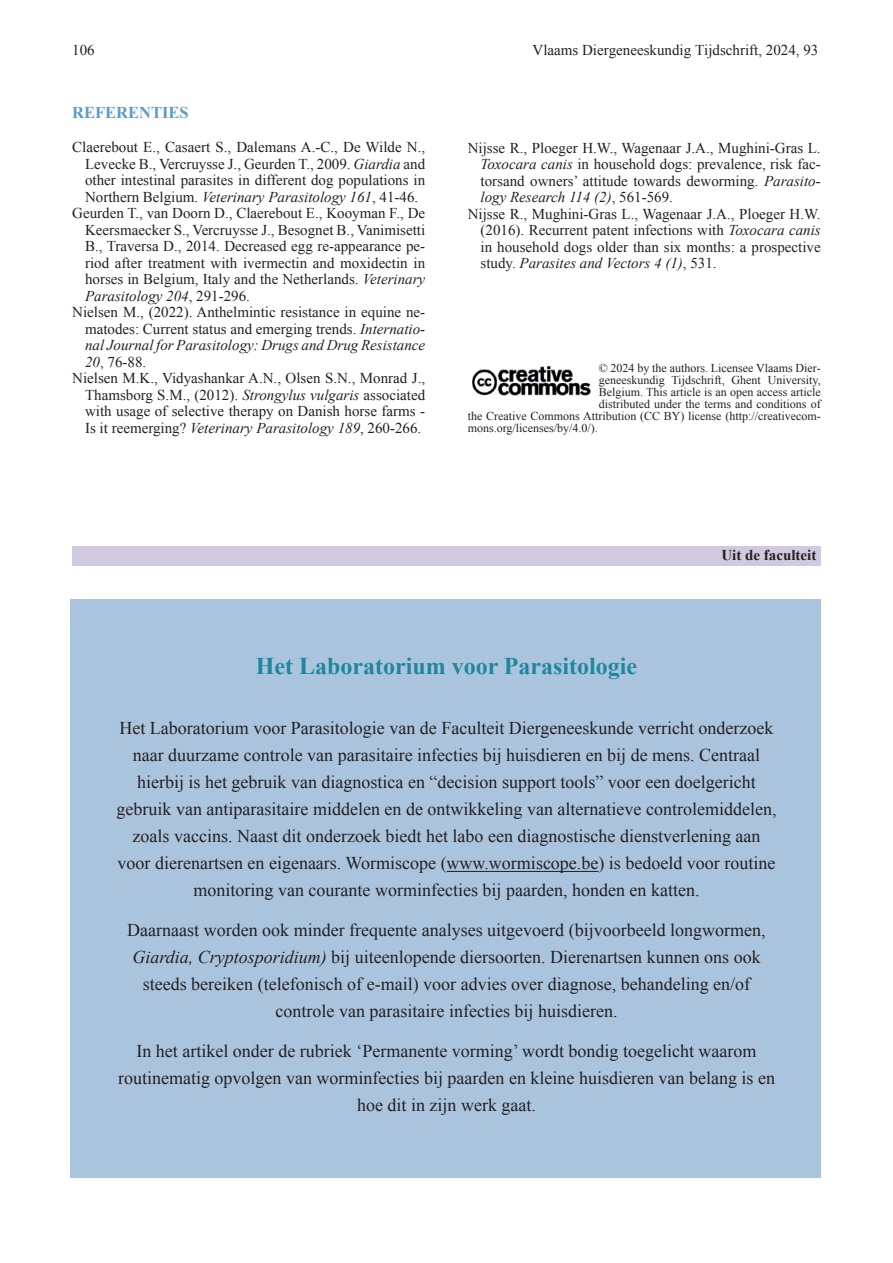
<style>
.page{position:relative;width:893px;height:1263px;background:#fff}
.page>*{position:absolute;margin:0;border:0;box-sizing:border-box;transform-origin:0 0}
.t1{font:700 24px "Times New Roman";color:#20869c}
.t2{font:18px/27px "Times New Roman";color:#231f20;text-align:center}
.t3{font:700 16.5px "Times New Roman";color:#5c9bc3}
.t4{font:15px/16.5px "Times New Roman";color:#231f20;text-align:justify}
.Normaal{font:700 15px "Times New Roman";color:#231f20}
.t5{font:12px "Times New Roman";color:#231f20}
.s1{font-style:italic}
</style>
<div class="page">
<img style="left:472px;top:366px;width:119px;height:30px">
<div style="left:71px;top:599px;width:750px;height:579px;background:#aac4dd"></div>
<hr style="left:447px;top:871px;width:151px;height:1px;background:#231f20">
<div style="left:72px;top:546px;width:749px;height:19px;background:#d1c9e0"></div>
<p class="t4" style="left:72px;top:42px;width:24px">106</p>
<p class="t4" style="left:533px;top:42px;width:287px">Vlaams Diergeneeskundig Tijdschrift, 2024, 93</p>
<p class="t3" style="left:72px;top:101px;width:118px">REFERENTIES</p>
<p class="t4" style="left:85px;top:139px;width:342px;text-indent:-13px">Claerebout E., Casaert S., Dalemans A.-C., De Wilde N., Levecke B., Vercruysse J., Geurden T., 2009. <span class="s1">Giardia</span> and other intestinal parasites in different dog populations in Northern Belgium. <span class="s1">Veterinary Parasitology 161</span>, 41-46.</p>
<p class="t4" style="left:85px;top:205px;width:342px;text-indent:-13px">Geurden T., van Doorn D., Claerebout E., Kooyman F., De Keersmaecker S., Vercruysse J., Besognet B., Vanimisetti B., Traversa D., 2014. Decreased egg re-appearance pe&shy;riod after treatment with ivermectin and moxidectin in horses in Belgium, Italy and the Netherlands. <span class="s1">Veterinary Parasitology 204</span>, 291-296.</p>
<p class="t4" style="left:85px;top:304px;width:342px;text-indent:-13px">Nielsen M., (2022). Anthelmintic resistance in equine ne&shy;matodes: Current status and emerging trends. <span class="s1">Internatio&shy;nal Journal for Parasitology: Drugs and Drug Resistance 20</span>, 76-88.</p>
<p class="t4" style="left:85px;top:370px;width:342px;text-indent:-13px">Nielsen M.K., Vidyashankar A.N., Olsen S.N., Monrad J., Thamsborg S.M., (2012). <span class="s1">Strongylus vulgaris</span> associated with usage of selective therapy on Danish horse farms - Is it reemerging? <span class="s1">Veterinary Parasitology 189</span>, 260-266.</p>
<p class="t4" style="left:480px;top:139px;width:342px;text-indent:-13px">Nijsse R., Ploeger H.W., Wagenaar J.A., Mughini-Gras L.<br><span class="s1">Toxocara canis</span> in household dogs: prevalence, risk fac&shy;torsand owners’ attitude towards deworming. <span class="s1">Parasito&shy;logy Research 114 (2)</span>, 561-569.</p>
<p class="t4" style="left:480px;top:205px;width:342px;text-indent:-13px">Nijsse R., Mughini-Gras L., Wagenaar J.A., Ploeger H.W. (2016). Recurrent patent infections with <span class="s1">Toxocara canis </span>in household dogs older than six months: a prospective study. <span class="s1">Parasites and Vectors 4 (1)</span>, 531.</p>
<p class="t5" style="left:599px;top:360px;width:223px">© 2024 by the authors. Licensee Vlaams Dier-</p>
<p class="t5" style="left:599px;top:372px;width:223px">geneeskundig Tijdschrift, Ghent University,</p>
<p class="t5" style="left:599px;top:384px;width:223px">Belgium. This article is an open access article</p>
<p class="t5" style="left:599px;top:396px;width:223px">distributed under the terms and conditions of</p>
<p class="t5" style="left:468px;top:408px;width:354px">the Creative Commons Attribution (CC BY) license (http://creativecom-</p>
<p class="t5" style="left:468px;top:420px;width:132px">mons.org/licenses/by/4.0/).</p>
<p class="Normaal" style="left:721px;top:544px;width:96px">Uit de faculteit</p>
<p class="t1" style="left:256px;top:650px;width:383px">Het Laboratorium voor Parasitologie</p>
<p class="t2" style="left:117px;top:715px;width:661px">Het Laboratorium voor Parasitologie van de Faculteit Diergeneeskunde verricht onderzoek naar duurzame controle van parasitaire infecties bij huisdieren en bij de mens. Centraal hierbij is het gebruik van diagnostica en “decision support tools” voor een doelgericht gebruik van antiparasitaire middelen en de ontwikkeling van alternatieve controlemiddelen, zoals vaccins. Naast dit onderzoek biedt het labo een diagnostische dienstverlening aan voor dierenartsen en eigenaars. Wormiscope (www.wormiscope.be) is bedoeld voor routine monitoring van courante worminfecties bij paarden, honden en katten.</p>
<p class="t2" style="left:127px;top:916px;width:640px">Daarnaast worden ook minder frequente analyses uitgevoerd (bijvoorbeeld longwormen, <span class="s1">Giardia, Cryptosporidium)</span> bij uiteenlopende diersoorten. Dierenartsen kunnen ons ook steeds bereiken (telefonisch of e-mail) voor advies over diagnose, behandeling en/of controle van parasitaire infecties bij huisdieren.</p>
<p class="t2" style="left:118px;top:1037px;width:658px">In het artikel onder de rubriek ‘Permanente vorming’ wordt bondig toegelicht waarom routinematig opvolgen van worminfecties bij paarden en kleine huisdieren van belang is en hoe dit in zijn werk gaat.</p>
</div>
